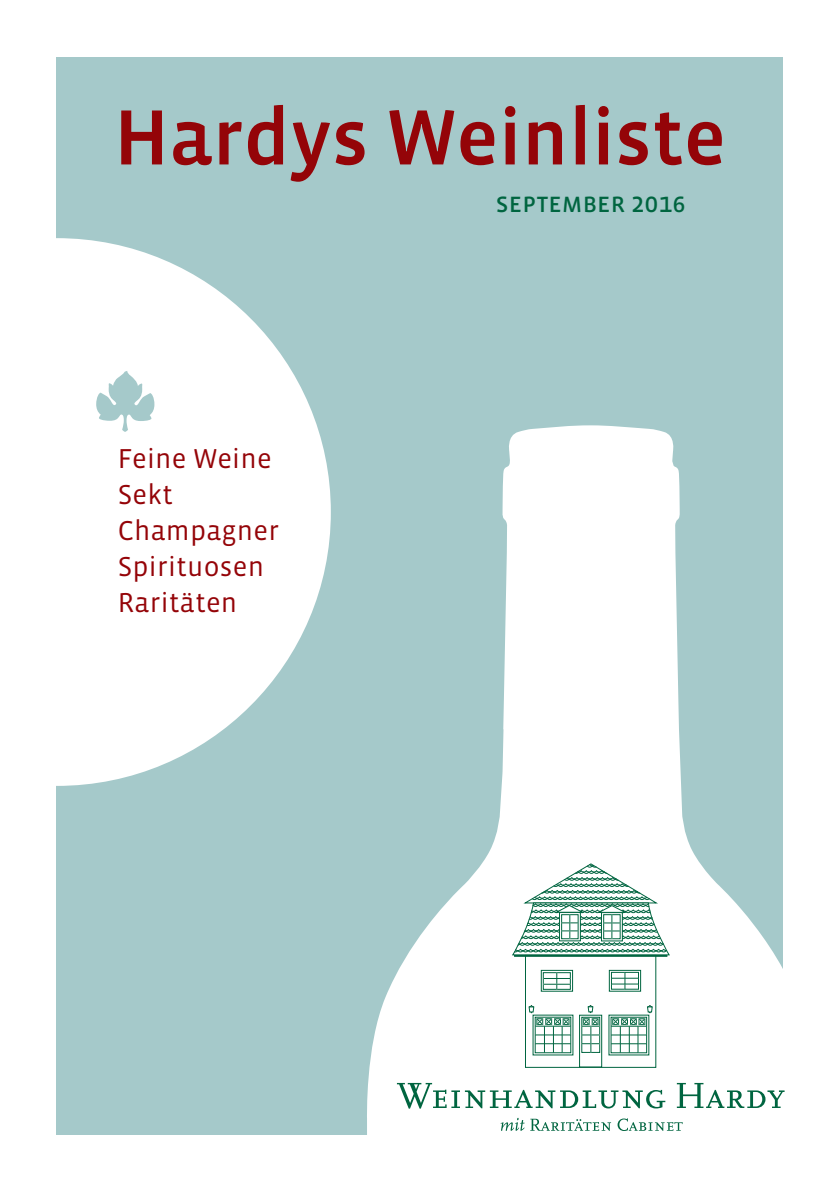
<style>
.page{position:relative;width:840px;height:1191px;background:#fff}
.page>*{position:absolute;margin:0;border:0;box-sizing:border-box;transform-origin:0 0}
.t1{font:500 80px "Vista Sans OT";color:#940408}
.t2{font:28px/36px "Vista Sans OT";letter-spacing:.01em;color:#940408}
.t3{font:28px "Vista Sans OT";letter-spacing:-.01em;color:#006540}
</style>
<div class="page">
<div style="left:57px;top:57px;width:725px;height:1077px;background:#a5c9ca"></div>
<svg style="left:365px;top:425px;width:420px;height:710px;fill:#fff"></svg>
<div style="left:525px;top:954px;width:130px;height:113px;background:#fff"></div>
<div style="left:524px;top:954px;width:132px;height:113px;border:1px solid #006540"></div>
<div style="left:608px;top:970px;width:32px;height:21px;border:1px solid #006540"></div>
<svg style="left:611px;top:972px;width:27px;height:17px"></svg>
<hr style="left:610px;top:1034px;width:36px;height:1px;background:#006540">
<hr style="left:610px;top:1043px;width:36px;height:1px;background:#006540">
<hr style="left:610px;top:1025px;width:36px;height:1px;background:#006540">
<hr style="left:535px;top:1034px;width:35px;height:1px;background:#006540">
<hr style="left:535px;top:1043px;width:35px;height:1px;background:#006540">
<hr style="left:535px;top:1025px;width:35px;height:1px;background:#006540">
<div style="left:579px;top:1014px;width:22px;height:53px;border:1px solid #006540"></div>
<div style="left:540px;top:970px;width:32px;height:21px;border:1px solid #006540"></div>
<svg style="left:543px;top:972px;width:27px;height:17px"></svg>
<div style="left:514px;top:954px;width:153px;height:2px;border:1px solid #006540"></div>
<svg style="left:528px;top:1005px;width:41px;height:47px"></svg>
<svg style="left:581px;top:1005px;width:18px;height:47px"></svg>
<svg style="left:612px;top:1005px;width:40px;height:47px"></svg>
<svg style="left:511px;top:862px;width:158px;height:93px;background:#c1d9d0"></svg>
<svg style="left:396px;top:1083px;width:269px;height:25px;background:#c5dbd3"></svg>
<svg style="left:676px;top:1083px;width:108px;height:25px;background:#bfd8cf"></svg>
<svg style="left:500px;top:1117px;width:182px;height:14px;background:#cde0d9"></svg>
<svg style="left:56px;top:238px;width:274px;height:548px;fill:#fff"></svg>
<svg style="left:96px;top:371px;width:58px;height:61px"></svg>
<h1 class="t1" style="left:114px;top:96px;width:613px">Hardys Weinliste</h1>
<p class="t2" style="left:118px;top:441px;width:163px">Feine Weine<br>Sekt<br>Champagner<br>Spirituosen<br>Raritäten</p>
<p class="t3" style="left:495px;top:189px;width:191px">SEPTEMBER 2016</p>
</div>
